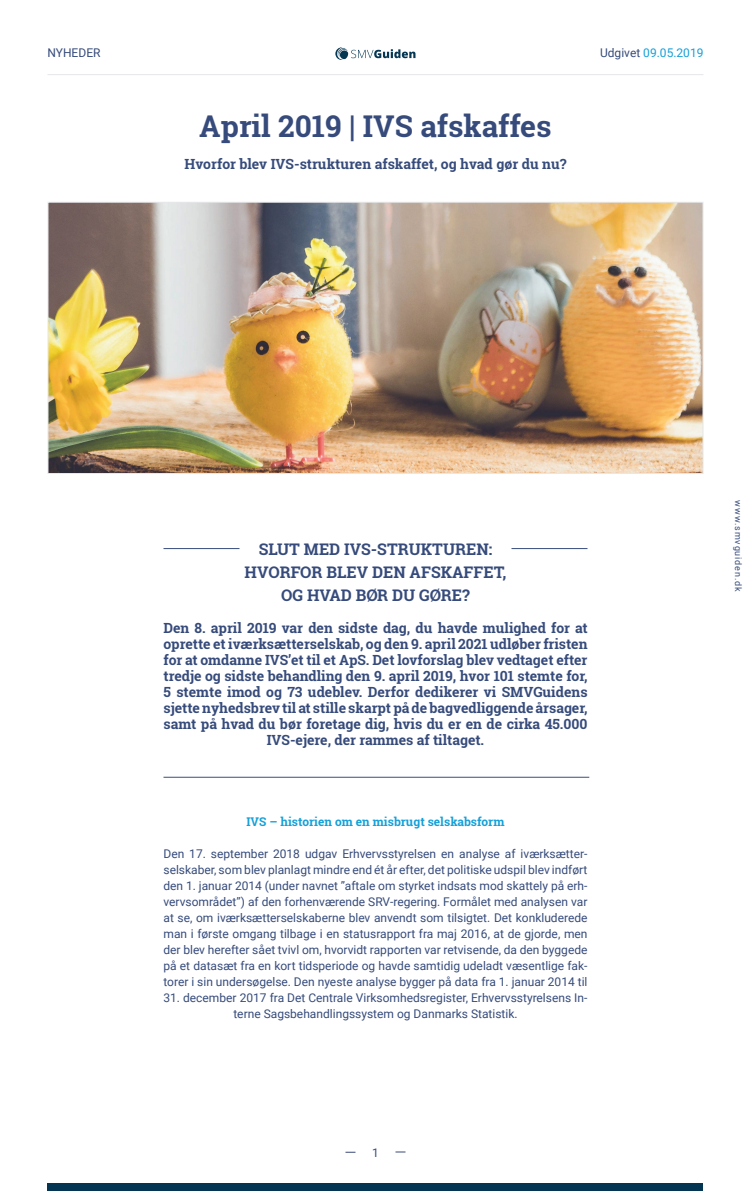
<style>
.page{position:relative;width:751px;height:1191px;background:#fff}
.page>*{position:absolute;margin:0;border:0;box-sizing:border-box;transform-origin:0 0}
.t1{font:700 30px "Roboto Slab";color:#364b7b}
.t2{font:700 16px/23px "Roboto Slab";color:#364b7b;text-align:center}
.t3{font:700 14px/16px "Roboto Slab";color:#364b7b;text-align:center}
.t4{font:12px/16px "Roboto";color:#364b7b;text-align:justify}
.t5{font:700 12px "Roboto Slab";color:#14a0d9}
.t6{font:12px "Roboto";color:#14a0d9}
.t7{font:9px "Roboto";letter-spacing:.1em;color:#364b7b}
.s1{color:#364b7b}
</style>
<div class="page">
<div style="left:48px;top:1183px;width:656px;height:8px;background:#043654"></div>
<svg style="left:336px;top:47px;width:80px;height:13px"></svg>
<hr style="left:48px;top:74px;width:656px;height:1px;background:#e6e7e9">
<img style="left:50px;top:204px;width:652px;height:268px">
<div style="left:48px;top:202px;width:656px;height:272px;border:1px solid #e6e7e9"></div>
<hr style="left:164px;top:548px;width:76px;height:1px;background:#384d7b">
<hr style="left:512px;top:548px;width:76px;height:1px;background:#384d7b">
<hr style="left:164px;top:777px;width:425px;height:1px;background:#384d7b">
<p class="t4" style="left:48px;top:44px;width:55px">NYHEDER</p>
<h1 class="t1" style="left:199px;top:106px;width:354px">April 2019 | IVS afskaffes</h1>
<p class="t3" style="left:184px;top:156px;width:384px">Hvorfor blev IVS-strukturen afskaffet, og hvad gør du nu?</p>
<p class="t6" style="left:600px;top:44px;width:105px"><span class="s1">Udgivet</span> 09.05.2019</p>
<h2 class="t2" style="left:245px;top:538px;width:263px">SLUT MED IVS-STRUKTUREN:<br>HVORFOR BLEV DEN AFSKAFFET,<br>OG HVAD BØR DU GØRE?</h2>
<p class="t3" style="left:164px;top:620px;width:426px">Den 8. april 2019 var den sidste dag, du havde mulighed for at oprette et iværksætterselskab, og den 9. april 2021 udløber fristen for at omdanne IVS’et til et ApS. Det lovforslag blev vedtaget efter tredje og sidste behandling den 9. april 2019, hvor 101 stemte for, 5 stemte imod og 73 udeblev. Derfor dedikerer vi SMVGuidens sjette nyhedsbrev til at stille skarpt på de bagvedliggende årsager, samt på hvad du bør foretage dig, hvis du er en de cirka 45.000<br>IVS-ejere, der rammes af tiltaget.</p>
<p class="t5" style="left:246px;top:813px;width:260px">IVS – historien om en misbrugt selskabsform</p>
<p class="t4" style="left:164px;top:845px;width:426px">Den 17. september 2018 udgav Erhvervsstyrelsen en analyse af iværksætter&shy;selskaber, som blev planlagt mindre end ét år efter, det politiske udspil blev indført den 1. januar 2014 (under navnet ”aftale om styrket indsats mod skattely på erh&shy;vervsområdet”) af den forhenværende SRV-regering. Formålet med analysen var at se, om iværksætterselskaberne blev anvendt som tilsigtet. Det konkluderede man i første omgang tilbage i en statusrapport fra maj 2016, at de gjorde, men der blev herefter sået tvivl om, hvorvidt rapporten var retvisende, da den byggede på et datasæt fra en kort tidsperiode og havde samtidig udeladt væsentlige fak&shy;torer i sin undersøgelse. Den nyeste analyse bygger på data fra 1. januar 2014 til</p>
<p class="t4" style="left:164px;top:989px;width:426px;text-align:center">31. december 2017 fra Det Centrale Virksomhedsregister, Erhvervsstyrelsens In&shy;terne Sagsbehandlingssystem og Danmarks Statistik.</p>
<p class="t4" style="left:372px;top:1144px;width:8px">1</p>
<p class="t7" style="left:745px;top:500px;width:93px;rotate:90deg">www.smvguiden.dk</p>
</div>
